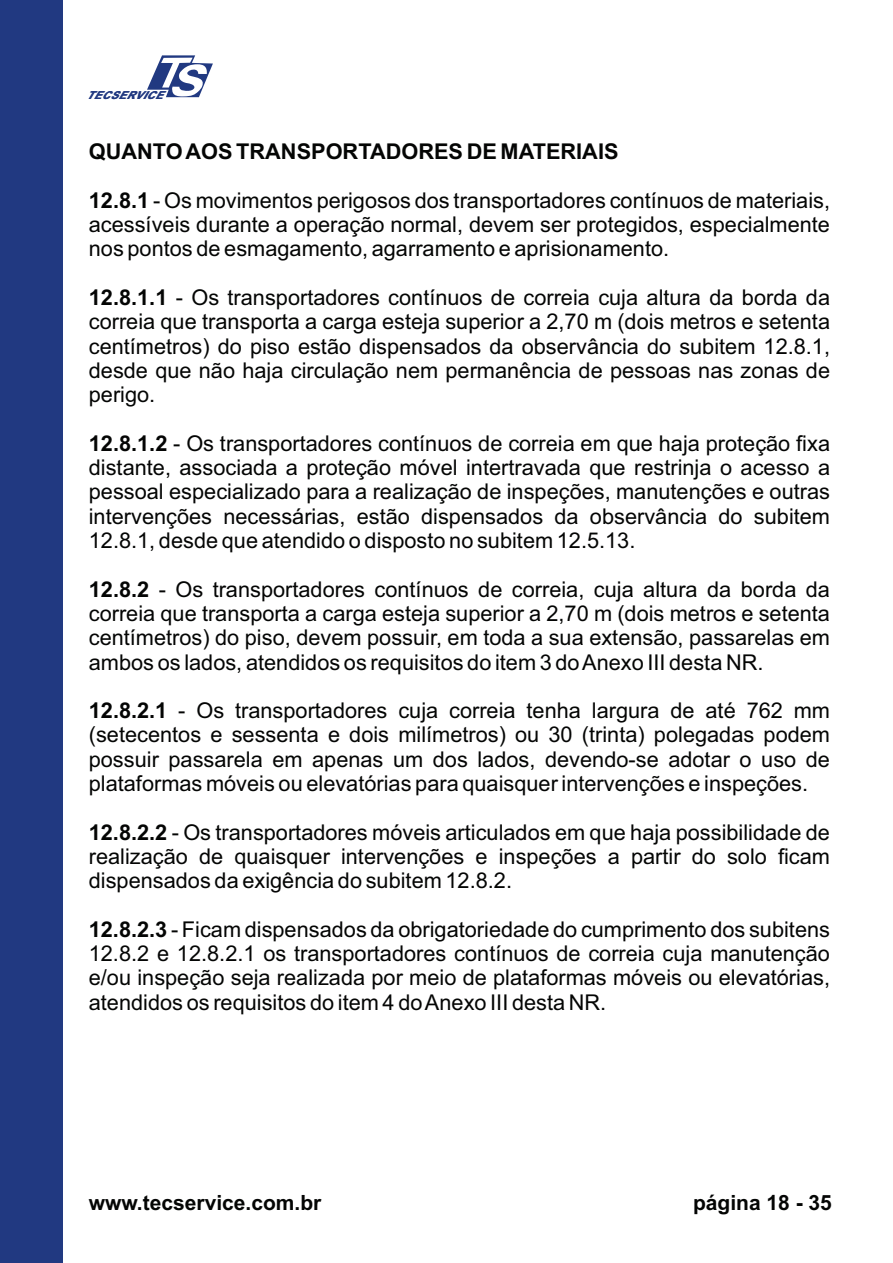
<style>
.page{position:relative;width:893px;height:1263px;background:#fff}
.page>*{position:absolute;margin:0;border:0;box-sizing:border-box;transform-origin:0 0}
.t1{font:21.75px/24.3px "Arial";color:#040504;text-align:justify}
.t2{font:700 21.75px "Arial";color:#040504}
.t3{font:700 21px "Arial";color:#040504}
.t4{font:italic 700 10.95px "Arial";color:#213981}
.s1{font-weight:700}
</style>
<div class="page">
<div style="left:0;top:0;width:63px;height:1263px;background:#213981"></div>
<svg style="left:147px;top:55px;width:66px;height:42px"></svg>
<p class="t4" style="left:86px;top:91px;width:83px">TECSERVICE</p>
<p class="t2" style="left:89px;top:143px;width:531px">QUANTO AOS TRANSPORTADORES DE MATERIAIS</p>
<p class="t1" style="left:89px;top:190px;width:743px"><span class="s1">12.8.1</span> - Os movimentos perigosos dos transportadores contínuos de materiais, acessíveis durante a operação normal, devem ser protegidos, especialmente nos pontos de esmagamento, agarramento e aprisionamento.</p>
<p class="t1" style="left:89px;top:287px;width:743px"><span class="s1">12.8.1.1</span> - Os transportadores contínuos de correia cuja altura da borda da correia que transporta a carga esteja superior a 2,70 m (dois metros e setenta centímetros) do piso estão dispensados da observância do subitem 12.8.1, desde que não haja circulação nem permanência de pessoas nas zonas de perigo.</p>
<p class="t1" style="left:89px;top:433px;width:743px"><span class="s1">12.8.1.2</span> - Os transportadores contínuos de correia em que haja proteção fixa distante, associada a proteção móvel intertravada que restrinja o acesso a pessoal especializado para a realização de inspeções, manutenções e outras intervenções necessárias, estão dispensados da observância do subitem 12.8.1, desde que atendido o disposto no subitem 12.5.13.</p>
<p class="t1" style="left:89px;top:579px;width:743px"><span class="s1">12.8.2</span> - Os transportadores contínuos de correia, cuja altura da borda da correia que transporta a carga esteja superior a 2,70 m (dois metros e setenta centímetros) do piso, devem possuir, em toda a sua extensão, passarelas em ambos os lados, atendidos os requisitos do item 3 do Anexo III desta NR.</p>
<p class="t1" style="left:89px;top:700px;width:743px"><span class="s1">12.8.2.1</span> - Os transportadores cuja correia tenha largura de até 762 mm (setecentos e sessenta e dois milímetros) ou 30 (trinta) polegadas podem possuir passarela em apenas um dos lados, devendo-se adotar o uso de plataformas móveis ou elevatórias para quaisquer intervenções e inspeções.</p>
<p class="t1" style="left:89px;top:822px;width:743px"><span class="s1">12.8.2.2</span> - Os transportadores móveis articulados em que haja possibilidade de realização de quaisquer intervenções e inspeções a partir do solo ficam dispensados da exigência do subitem 12.8.2.</p>
<p class="t1" style="left:89px;top:919px;width:743px"><span class="s1">12.8.2.3</span> - Ficam dispensados da obrigatoriedade do cumprimento dos subitens 12.8.2 e 12.8.2.1 os transportadores contínuos de correia cuja manutenção e/ou inspeção seja realizada por meio de plataformas móveis ou elevatórias, atendidos os requisitos do item 4 do Anexo III desta NR.</p>
<p class="t3" style="left:89px;top:1194px;width:234px">www.tecservice.com.br</p>
<p class="t3" style="left:693px;top:1194px;width:140px">página 18 - 35</p>
</div>
